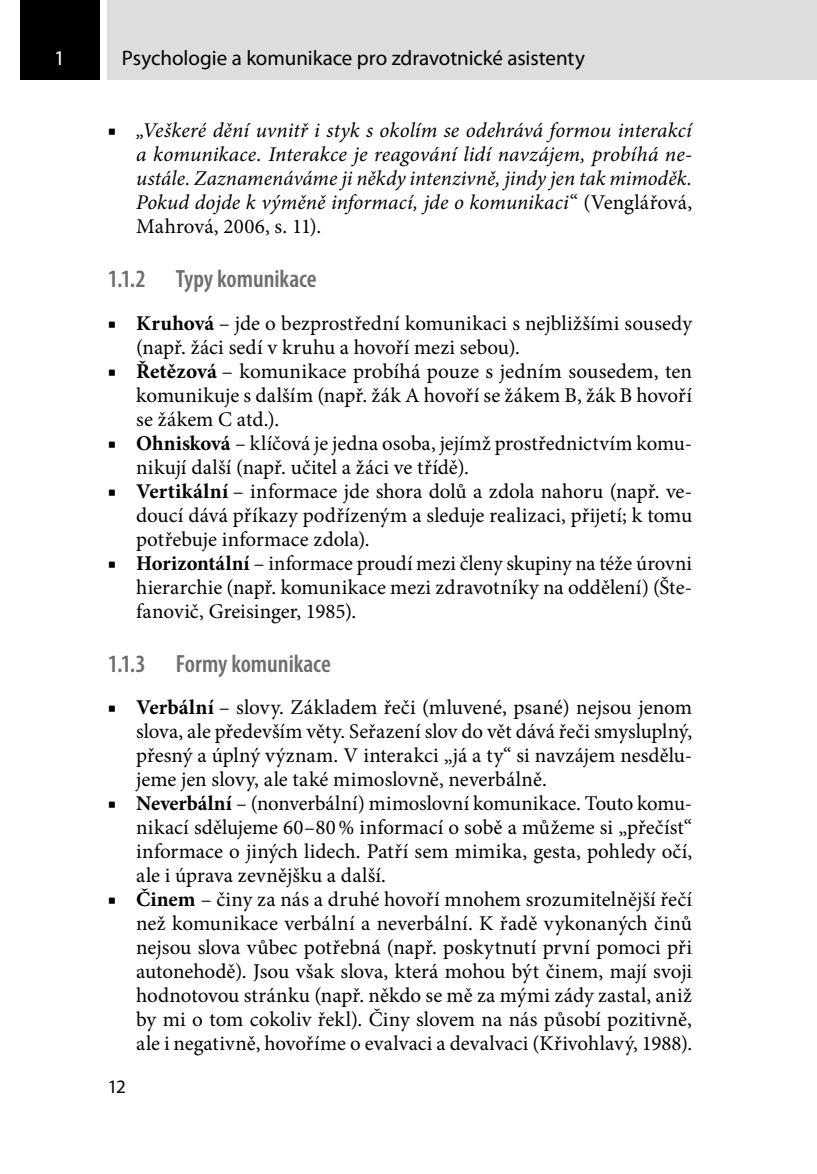
<style>
.page{position:relative;width:817px;height:1174px;background:#fff}
.page>*{position:absolute;margin:0;border:0;box-sizing:border-box;transform-origin:0 0}
._3_3_3{font:600 condensed 25px "Myriad Pro";color:#6d6e71}
.t1{font:21px/24px "Minion Pro";letter-spacing:.005em;color:#000;text-align:justify}
.t2{font:italic 21px/24px "Minion Pro";letter-spacing:.005em;color:#000;text-align:justify}
.t3{font:21px "Myriad Pro";letter-spacing:-.005em;color:#000}
.t4{font:21px "Myriad Pro";color:#fff}
.t5{font:19px "Myriad Pro";color:#000}
.s1{font-style:normal}
.s2{font-weight:700}
</style>
<div class="page">
<div style="left:20px;top:0;width:79px;height:79px;background:#000"></div>
<div style="left:108px;top:0;width:708px;height:79px;background:#dcddde"></div>
<p class="t4" style="left:54px;top:45px;width:12px">1</p>
<p class="t3" style="left:122px;top:45px;width:464px">Psychologie a komunikace pro zdravotnické asistenty</p>
<p class="t2" style="left:136px;top:119px;width:557px;text-indent:-28px"><span class="s1">■</span> „Veškeré dění uvnitř i styk s okolím se odehrává formou interakcí a komunikace. Interakce je reagování lidí navzájem, probíhá ne&shy;ustále. Zaznamenáváme ji někdy intenzivně, jindy jen tak mimoděk.<br>Pokud dojde k výměně informací, jde o komunikaci<span class="s1">“ (Venglářová, Mahrová, 2006, s. 11).</span></p>
<p class="_3_3_3" style="left:108px;top:264px;width:210px">1.1.2 Typy komunikace</p>
<p class="t1" style="left:136px;top:311px;width:557px;text-indent:-28px">■ <span class="s2">Kruhová</span> – jde o bezprostřední komunikaci s nejbližšími sousedy (např. žáci sedí v kruhu a hovoří mezi sebou).</p>
<p class="t1" style="left:136px;top:359px;width:557px;text-indent:-28px">■ <span class="s2">Řetězová</span> – komunikace probíhá pouze s jedním sousedem, ten komunikuje s dalším (např. žák A hovoří se žákem B, žák B hovoří se žákem C atd.).</p>
<p class="t1" style="left:136px;top:431px;width:557px;text-indent:-28px">■ <span class="s2">Ohnisková</span> – klíčová je jedna osoba, jejímž prostřednictvím komu&shy;nikují další (např. učitel a žáci ve třídě).</p>
<p class="t1" style="left:136px;top:479px;width:557px;text-indent:-28px">■ <span class="s2">Vertikální</span> – informace jde shora dolů a zdola nahoru (např. ve&shy;doucí dává příkazy podřízeným a sleduje realizaci, přijetí; k tomu potřebuje informace zdola).</p>
<p class="t1" style="left:136px;top:551px;width:557px;text-indent:-28px">■ <span class="s2">Horizontální</span> – informace proudí mezi členy skupiny na téže úrovni hierarchie (např. komunikace mezi zdravotníky na oddělení) (Šte&shy;fanovič, Greisinger, 1985).</p>
<p class="_3_3_3" style="left:108px;top:648px;width:224px">1.1.3 Formy komunikace</p>
<p class="t1" style="left:136px;top:695px;width:557px;text-indent:-28px">■ <span class="s2">Verbální</span> – slovy. Základem řeči (mluvené, psané) nejsou jenom slova, ale především věty. Seřazení slov do vět dává řeči smysluplný, přesný a úplný význam. V interakci „já a ty“ si navzájem nesdělu&shy;jeme jen slovy, ale také mimoslovně, neverbálně.</p>
<p class="t1" style="left:136px;top:791px;width:557px;text-indent:-28px">■ <span class="s2">Neverbální</span> – (nonverbální) mimoslovní komunikace. Touto komu&shy;nikací sdělujeme 60–80% informací o sobě a můžeme si „přečíst“ informace o jiných lidech. Patří sem mimika, gesta, pohledy očí, ale i úprava zevnějšku a další.</p>
<p class="t1" style="left:136px;top:887px;width:557px;text-indent:-28px">■ <span class="s2">Činem</span> – činy za nás a druhé hovoří mnohem srozumitelnější řečí než komunikace verbální a neverbální. K řadě vykonaných činů nejsou slova vůbec potřebná (např. poskytnutí první pomoci při autonehodě). Jsou však slova, která mohou být činem, mají svoji hodnotovou stránku (např. někdo se mě za mými zády zastal, aniž by mi o tom cokoliv řekl). Činy slovem na nás působí pozitivně, ale i negativně, hovoříme o evalvaci a devalvaci (Křivohlavý, 1988).</p>
<p class="t5" style="left:108px;top:1074px;width:20px">12</p>
</div>
